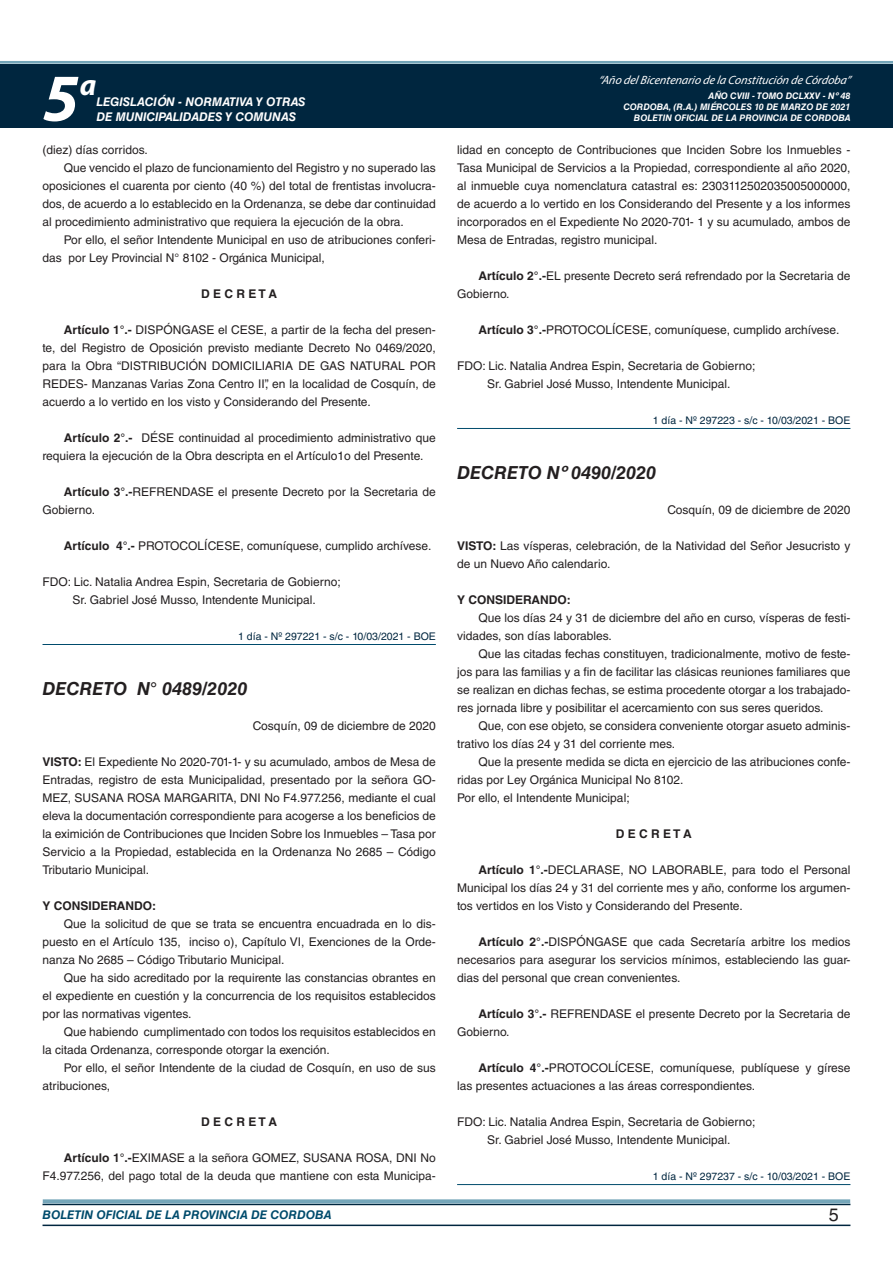
<style>
.page{position:relative;width:893px;height:1263px;background:#fff}
.page>*{position:absolute;margin:0;border:0;box-sizing:border-box;transform-origin:0 0}
.t1{font:italic 700 67.5px "Myriad Pro";color:#fff}
.t2{font:italic 700 30px "Myriad Pro";color:#fff}
.NOMBRE_DE_MINISTERIO{font:italic 700 18px "Helvetica LT Std";color:#231f20}
.t3{font:18px "Helvetica LT Std";color:#231f20}
.BASE{font:12px/18px "Helvetica LT Std";color:#231f20}
.FECHA{font:12px "Helvetica LT Std";color:#231f20}
.t4{font:italic 700 12px "Helvetica LT Std";color:#fff}
.t5{font:italic 12px "Myriad Pro";color:#fff}
.t6{font:italic 700 12px "Helvetica LT Std";color:#004b6c}
.BASE-2{font:700 12px "Helvetica LT Std";color:#231f20}
.RESUELVE{font:700 12px "Helvetica LT Std";color:#231f20}
.FECHA_DE_VENCIMIENTO{font:10.5px "Helvetica LT Std";color:#00263f}
.t7{font:italic 700 9px/10.8px "Helvetica LT Std";color:#fff;text-align:right}
.s1{font-weight:700}
</style>
<div class="page">
<div style="left:0;top:61px;width:893px;height:6px;background:#fff;opacity:.75"></div>
<div style="left:0;top:64px;width:893px;height:64px;background:#00263f"></div>
<hr style="left:43px;top:1224px;width:807px;height:2px;background:#00263f">
<div style="left:42px;top:1198px;width:809px;height:8px;background:#fff;opacity:.75"></div>
<hr style="left:43px;top:644px;width:393px;height:1px;background:#004b6c">
<hr style="left:457px;top:428px;width:393px;height:1px;background:#004b6c">
<hr style="left:457px;top:1184px;width:393px;height:1px;background:#004b6c">
<h1 class="t1" style="left:43px;top:54px;width:38px">5</h1>
<h2 class="t2" style="left:80px;top:66px;width:18px">a</h2>
<p class="t4" style="left:96px;top:95px;width:211px">LEGISLACIÓN - NORMATIVA Y OTRAS</p>
<p class="t4" style="left:96px;top:109px;width:201px">DE MUNICIPALIDADES Y COMUNAS</p>
<p class="BASE" style="left:43px;top:141px;width:107px">(diez) días corridos.</p>
<p class="BASE" style="left:43px;top:159px;width:395px;text-align:justify;text-indent:21px">Que vencido el plazo de funcionamiento del Registro y no superado las oposiciones el cuarenta por ciento (40 %) del total de frentistas involucra&shy;dos, de acuerdo a lo establecido en la Ordenanza, se debe dar continuidad al procedimiento administrativo que requiera la ejecución de la obra.</p>
<p class="BASE" style="left:43px;top:231px;width:395px;text-indent:21px">Por ello, el señor Intendente Municipal en uso de atribuciones conferi&shy;das por Ley Provincial N° 8102 - Orgánica Municipal,</p>
<p class="RESUELVE" style="left:201px;top:286px;width:78px">D E C R E T A</p>
<p class="BASE" style="left:43px;top:321px;width:395px;text-align:justify;text-indent:21px"><span class="s1">Artículo 1°.-</span> DISPÓNGASE el CESE, a partir de la fecha del presen&shy;te, del Registro de Oposición previsto mediante Decreto No 0469/2020, para la Obra “DISTRIBUCIÓN DOMICILIARIA DE GAS NATURAL POR REDES- Manzanas Varias Zona Centro II”, en la localidad de Cosquín, de acuerdo a lo vertido en los visto y Considerando del Presente.</p>
<p class="BASE" style="left:43px;top:429px;width:395px;text-indent:21px"><span class="s1">Artículo 2°.-</span> DÉSE continuidad al procedimiento administrativo que requiera la ejecución de la Obra descripta en el Artículo1o del Presente.</p>
<p class="BASE" style="left:43px;top:483px;width:395px;text-indent:21px"><span class="s1">Artículo 3°.-</span>REFRENDASE el presente Decreto por la Secretaria de<br>Gobierno.</p>
<p class="BASE" style="left:64px;top:537px;width:369px"><span class="s1">Artículo 4°.-</span> PROTOCOLÍCESE, comuníquese, cumplido archívese.</p>
<p class="BASE" style="left:43px;top:573px;width:300px">FDO: Lic. Natalia Andrea Espin, Secretaria de Gobierno;</p>
<p class="BASE" style="left:73px;top:591px;width:245px">Sr. Gabriel José Musso, Intendente Municipal.</p>
<p class="FECHA_DE_VENCIMIENTO" style="left:238px;top:630px;width:199px">1 día - Nº 297221 - s/c - 10/03/2021 - BOE</p>
<p class="NOMBRE_DE_MINISTERIO" style="left:43px;top:678px;width:206px">DECRETO N° 0489/2020</p>
<p class="FECHA" style="left:253px;top:719px;width:185px">Cosquín, 09 de diciembre de 2020</p>
<p class="BASE" style="left:43px;top:753px;width:395px;text-align:justify"><span class="s1">VISTO:</span> El Expediente No 2020-701-1- y su acumulado, ambos de Mesa de Entradas, registro de esta Municipalidad, presentado por la señora GO-MEZ, SUSANA ROSA MARGARITA, DNI No F4.977.256, mediante el cual eleva la documentación correspondiente para acogerse a los beneficios de la eximición de Contribuciones que Inciden Sobre los Inmuebles – Tasa por Servicio a la Propiedad, establecida en la Ordenanza No 2685 – Código Tributario Municipal.</p>
<p class="BASE-2" style="left:43px;top:898px;width:115px">Y CONSIDERANDO:</p>
<p class="BASE" style="left:43px;top:915px;width:395px;text-align:justify;text-indent:21px">Que la solicitud de que se trata se encuentra encuadrada en lo dis&shy;puesto en el Artículo 135, inciso o), Capítulo VI, Exenciones de la Orde&shy;nanza No 2685 – Código Tributario Municipal.</p>
<p class="BASE" style="left:43px;top:969px;width:395px;text-align:justify;text-indent:21px">Que ha sido acreditado por la requirente las constancias obrantes en el expediente en cuestión y la concurrencia de los requisitos establecidos por las normativas vigentes.</p>
<p class="BASE" style="left:43px;top:1023px;width:395px;text-indent:21px">Que habiendo cumplimentado con todos los requisitos establecidos en la citada Ordenanza, corresponde otorgar la exención.</p>
<p class="BASE" style="left:43px;top:1059px;width:395px;text-indent:21px">Por ello, el señor Intendente de la ciudad de Cosquín, en uso de sus atribuciones,</p>
<p class="RESUELVE" style="left:201px;top:1114px;width:78px">D E C R E T A</p>
<p class="BASE" style="left:43px;top:1149px;width:395px;text-align:right"><span class="s1">Artículo 1°.-</span>EXIMASE a la señora GOMEZ, SUSANA ROSA, DNI No<br>F4.977.256, del pago total de la deuda que mantiene con esta Municipa-</p>
<p class="t5" style="left:598px;top:72px;width:254px">“Año delBicentenario de la Constitución de Córdoba”</p>
<p class="t7" style="left:623px;top:91px;width:229px">AÑO CVIII - TOMO DCLXXV - Nº 48<br>CORDOBA, (R.A.) MIÉRCOLES 10 DE MARZO DE 2021<br>BOLETIN OFICIAL DE LA PROVINCIA DE CORDOBA</p>
<p class="BASE" style="left:457px;top:141px;width:395px;text-align:justify">lidad en concepto de Contribuciones que Inciden Sobre los Inmuebles - Tasa Municipal de Servicios a la Propiedad, correspondiente al año 2020, al inmueble cuya nomenclatura catastral es: 2303112502035005000000, de acuerdo a lo vertido en los Considerando del Presente y a los informes incorporados en el Expediente No 2020-701- 1 y su acumulado, ambos de Mesa de Entradas, registro municipal.</p>
<p class="BASE" style="left:457px;top:267px;width:395px;text-indent:21px"><span class="s1">Artículo 2°.-</span>EL presente Decreto será refrendado por la Secretaria de<br>Gobierno.</p>
<p class="BASE" style="left:478px;top:321px;width:362px"><span class="s1">Artículo 3°.-</span>PROTOCOLÍCESE, comuníquese, cumplido archívese.</p>
<p class="BASE" style="left:457px;top:357px;width:300px">FDO: Lic. Natalia Andrea Espin, Secretaria de Gobierno;</p>
<p class="BASE" style="left:487px;top:375px;width:245px">Sr. Gabriel José Musso, Intendente Municipal.</p>
<p class="FECHA_DE_VENCIMIENTO" style="left:653px;top:414px;width:199px">1 día - Nº 297223 - s/c - 10/03/2021 - BOE</p>
<p class="NOMBRE_DE_MINISTERIO" style="left:457px;top:462px;width:201px">DECRETO Nº 0490/2020</p>
<p class="FECHA" style="left:667px;top:503px;width:185px">Cosquín, 09 de diciembre de 2020</p>
<p class="BASE" style="left:457px;top:537px;width:395px"><span class="s1">VISTO:</span> Las vísperas, celebración, de la Natividad del Señor Jesucristo y de un Nuevo Año calendario.</p>
<p class="BASE-2" style="left:457px;top:592px;width:115px">Y CONSIDERANDO:</p>
<p class="BASE" style="left:457px;top:609px;width:395px;text-indent:21px">Que los días 24 y 31 de diciembre del año en curso, vísperas de festi&shy;vidades, son días laborables.</p>
<p class="BASE" style="left:457px;top:645px;width:395px;text-align:justify;text-indent:21px">Que las citadas fechas constituyen, tradicionalmente, motivo de feste&shy;jos para las familias y a fin de facilitar las clásicas reuniones familiares que se realizan en dichas fechas, se estima procedente otorgar a los trabajado&shy;res jornada libre y posibilitar el acercamiento con sus seres queridos.</p>
<p class="BASE" style="left:457px;top:717px;width:395px;text-indent:21px">Que, con ese objeto, se considera conveniente otorgar asueto adminis&shy;trativo los días 24 y 31 del corriente mes.</p>
<p class="BASE" style="left:457px;top:753px;width:395px;text-indent:21px">Que la presente medida se dicta en ejercicio de las atribuciones confe&shy;ridas por Ley Orgánica Municipal No 8102.</p>
<p class="BASE" style="left:457px;top:789px;width:174px">Por ello, el Intendente Municipal;</p>
<p class="RESUELVE" style="left:616px;top:826px;width:78px">D E C R E T A</p>
<p class="BASE" style="left:457px;top:861px;width:395px;text-align:justify;text-indent:21px"><span class="s1">Artículo 1°.-</span>DECLARASE, NO LABORABLE, para todo el Personal Municipal los días 24 y 31 del corriente mes y año, conforme los argumen&shy;tos vertidos en los Visto y Considerando del Presente.</p>
<p class="BASE" style="left:457px;top:933px;width:395px;text-align:justify;text-indent:21px"><span class="s1">Artículo 2°.-</span>DISPÓNGASE que cada Secretaría arbitre los medios necesarios para asegurar los servicios mínimos, estableciendo las guar&shy;dias del personal que crean convenientes.</p>
<p class="BASE" style="left:457px;top:1005px;width:395px;text-indent:21px"><span class="s1">Artículo 3°.-</span> REFRENDASE el presente Decreto por la Secretaria de<br>Gobierno.</p>
<p class="BASE" style="left:457px;top:1059px;width:395px;text-indent:21px"><span class="s1">Artículo 4°.-</span>PROTOCOLÍCESE, comuníquese, publíquese y gírese las presentes actuaciones a las áreas correspondientes.</p>
<p class="BASE" style="left:457px;top:1113px;width:300px">FDO: Lic. Natalia Andrea Espin, Secretaria de Gobierno;</p>
<p class="BASE" style="left:487px;top:1131px;width:245px">Sr. Gabriel José Musso, Intendente Municipal.</p>
<p class="FECHA_DE_VENCIMIENTO" style="left:653px;top:1170px;width:199px">1 día - Nº 297237 - s/c - 10/03/2021 - BOE</p>
<p class="t6" style="left:43px;top:1208px;width:290px">BOLETIN OFICIAL DE LA PROVINCIA DE CORDOBA</p>
<h3 class="t3" style="left:829px;top:1204px;width:12px">5</h3>
</div>
